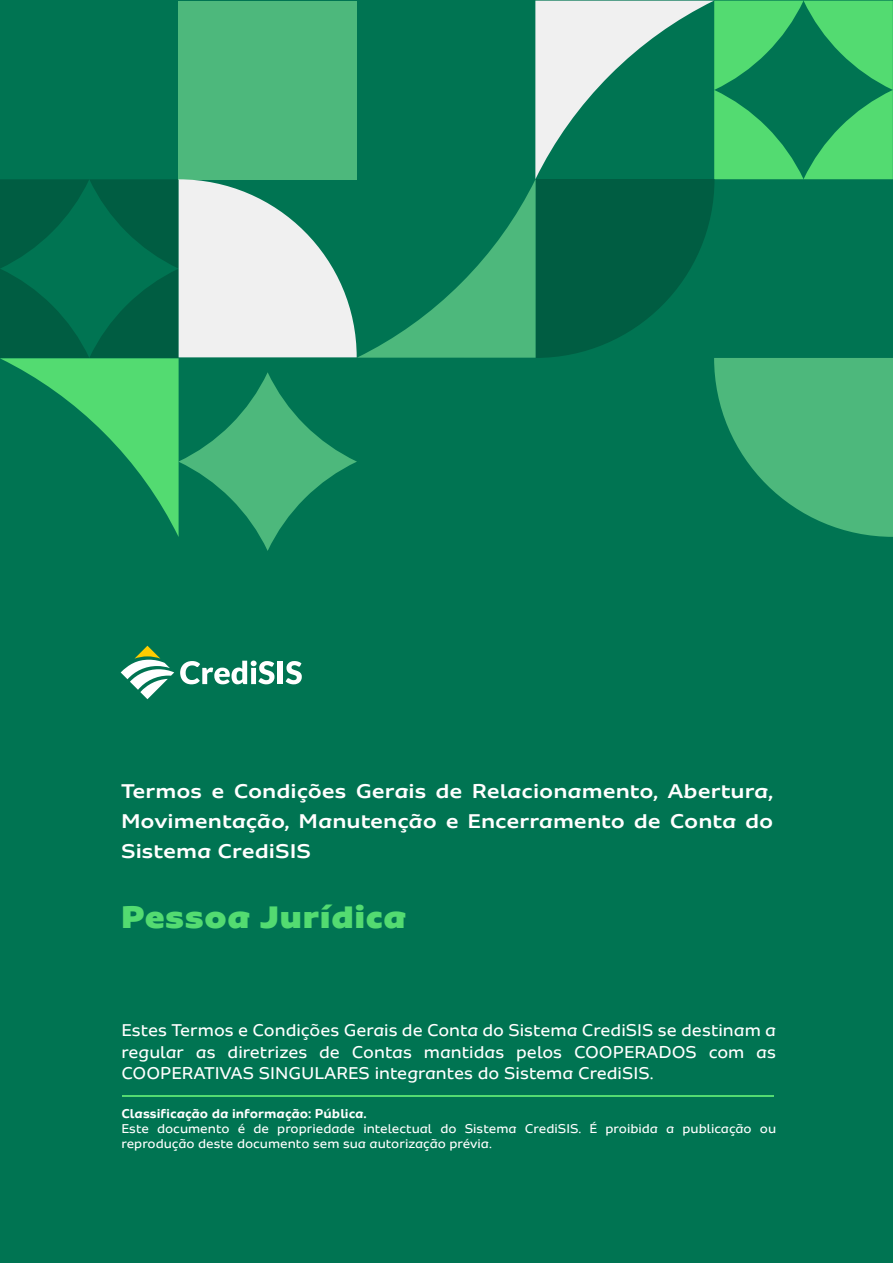
<style>
.page{position:relative;width:893px;height:1263px;background:#007452}
.page>*{position:absolute;margin:0;border:0;box-sizing:border-box;transform-origin:0 0}
.t1{font:900 32.85px "Sua";color:#53db71;scale:1.1 1}
.t2{font:500 21px/30px "Sua";color:#fff;text-align:justify;scale:1.1 1}
.t3{font:18px/21.6px "Sua";color:#fff;text-align:justify}
.t4{font:13.5px/15px "Sua";color:#fff}
.t5{font:700 13.5px "Sua";color:#fff}
</style>
<div class="page">
<svg style="left:180px;top:660px;width:94px;height:24px"></svg>
<div style="left:278px;top:661px;width:5px;height:23px;background:#fff"></div>
<svg style="left:286px;top:661px;width:16px;height:23px"></svg>
<svg style="left:121px;top:646px;width:53px;height:53px"></svg>
<hr style="left:122px;top:1095px;width:652px;height:1px;background:#53db71">
<svg style="left:0;top:1px;width:893px;height:550px"></svg>
<p class="t2" style="left:121px;top:776px;width:595px">Termos e Condições Gerais de Relacionamento, Abertura, Movimentação, Manutenção e Encerramento de Conta do Sistema CrediSIS</p>
<h1 class="t1" style="left:121px;top:896px;width:261px">Pessoa Jurídica</h1>
<p class="t3" style="left:121px;top:1019px;width:656px">Estes Termos e Condições Gerais de Conta do Sistema CrediSIS se destinam a regular as diretrizes de Contas mantidas pelos COOPERADOS com as COOPERATIVAS SINGULARES integrantes do Sistema CrediSIS.</p>
<p class="t5" style="left:121px;top:1105px;width:247px">Classificação da informação: Pública.</p>
<p class="t4" style="left:121px;top:1121px;width:656px">Este documento é de propriedade intelectual do Sistema CrediSIS. É proibida a publicação ou reprodução deste documento sem sua autorização prévia.</p>
</div>
